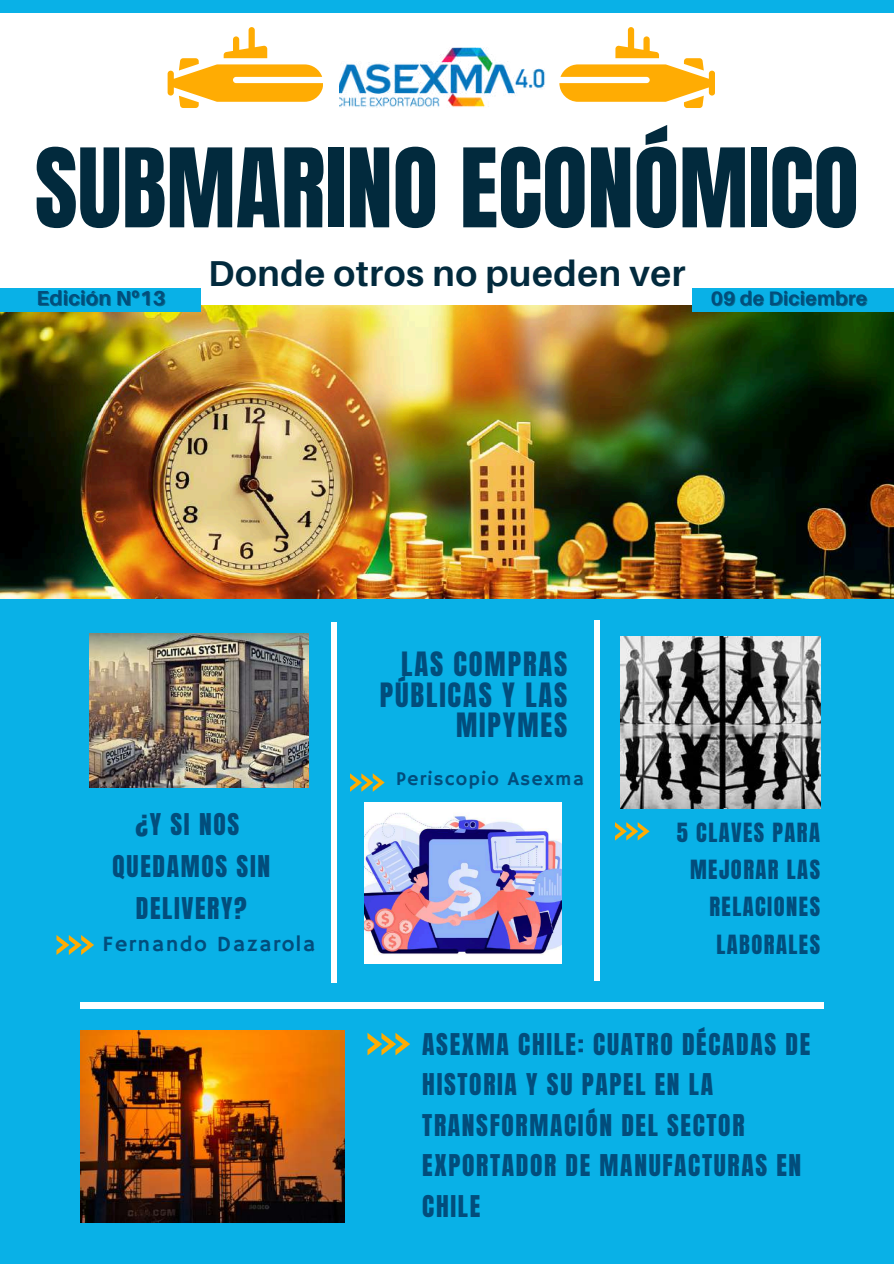
<style>
.page{position:relative;width:894px;height:1264px;background:#fff}
.page>*{position:absolute;margin:0;border:0;box-sizing:border-box;transform-origin:0 0}
.t1{font:93px "Anton";color:#022a3d}
.t2{font:700 36px "Aileron";letter-spacing:.015em;color:#022a3d}
.t3{font:28.5px/30.3px "Anton";letter-spacing:.065em;color:#024d7c;text-align:right}
.t4{font:25.5px/40.5px "Anton";letter-spacing:.065em;color:#024d7c}
.t5{font:22.5px/37.2px "Anton";letter-spacing:.065em;color:#024d7c;text-align:right}
.t6{font:21.75px "Hammersmith One";letter-spacing:.065em;color:#024d7c}
.t7{font:700 20.25px "Aileron";letter-spacing:.015em;color:#024d7c}
.t8{font:19.5px "Hammersmith One";letter-spacing:.065em;color:#024d7c}
.t9{font:700 19.5px "Aileron";letter-spacing:.015em;color:#024d7c}
.s1{font-family:"Noto Sans"}
</style>
<div class="page">
<div style="left:0;top:598px;width:893px;height:651px;background:#09b1e7"></div>
<div style="left:0;top:0;width:893px;height:12px;background:#09b1e7"></div>
<div style="left:0;top:1249px;width:893px;height:14px;background:#09b1e7"></div>
<img style="left:339px;top:47px;width:206px;height:61px">
<img style="left:89px;top:633px;width:220px;height:154px">
<svg style="left:367px;top:1033px;width:43px;height:22px"></svg>
<img style="left:80px;top:1030px;width:265px;height:192px">
<img style="left:365px;top:802px;width:197px;height:161px">
<svg style="left:56px;top:935px;width:38px;height:20px"></svg>
<div style="left:331px;top:622px;width:6px;height:361px;background:#fff"></div>
<div style="left:80px;top:1002px;width:743px;height:7px;background:#fff"></div>
<div style="left:593px;top:620px;width:6px;height:361px;background:#fff"></div>
<img style="left:620px;top:636px;width:199px;height:172px">
<svg style="left:615px;top:822px;width:34px;height:18px"></svg>
<img style="left:0;top:305px;width:893px;height:294px">
<div style="left:0;top:288px;width:200px;height:24px;background:#09b1e7"></div>
<div style="left:692px;top:288px;width:201px;height:24px;background:#09b1e7"></div>
<svg style="left:167px;top:27px;width:156px;height:81px"></svg>
<svg style="left:559px;top:27px;width:155px;height:81px"></svg>
<svg style="left:350px;top:773px;width:34px;height:18px"></svg>
<h1 class="t1" style="left:35px;top:121px;width:825px">SUBMARINO ECONÓMICO</h1>
<h2 class="t2" style="left:208px;top:251px;width:478px">Donde otros no pueden ver</h2>
<p class="t7" style="left:37px;top:285px;width:130px">Edición N<span class="s1">º</span>13</p>
<p class="t9" style="left:710px;top:286px;width:158px">09 de Diciembre</p>
<p class="t3" style="left:380px;top:649px;width:189px">LAS COMPRAS<br>PÚBLICAS Y LAS<br>MIPYMES</p>
<p class="t8" style="left:396px;top:767px;width:189px">Periscopio Asexma</p>
<p class="t4" style="left:112px;top:804px;width:159px;line-height:41.7px;text-align:center">¿Y SI NOS<br>QUEDAMOS SIN<br>DELIVERY?</p>
<p class="t5" style="left:676px;top:814px;width:145px">5 CLAVES PARA<br>MEJORAR LAS<br>RELACIONES<br>LABORALES</p>
<p class="t6" style="left:103px;top:931px;width:214px">Fernando Dazarola</p>
<p class="t4" style="left:422px;top:1024px;width:389px">ASEXMA CHILE: CUATRO DÉCADAS DE<br>HISTORIA Y SU PAPEL EN LA<br>TRANSFORMACIÓN DEL SECTOR<br>EXPORTADOR DE MANUFACTURAS EN<br>CHILE</p>
</div>
